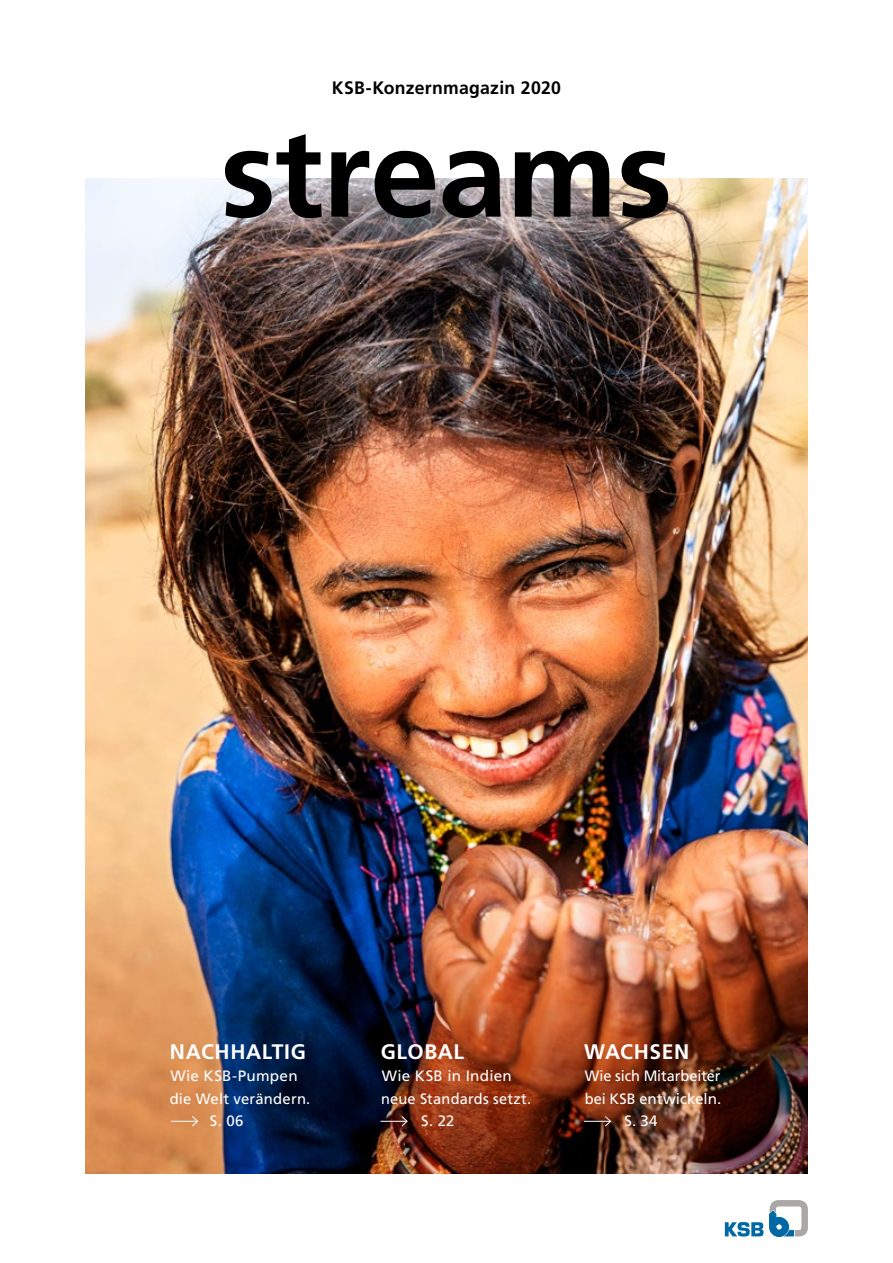
<style>
.page{position:relative;width:893px;height:1263px;background:#fff}
.page>*{position:absolute;margin:0;border:0;box-sizing:border-box;transform-origin:0 0}
.t1{font:700 124.8px "Frutiger LT Pro";letter-spacing:-.01em;color:#000}
.t2{font:700 21px "Frutiger LT Pro";letter-spacing:.03em;color:#fff}
.t3{font:700 18px "Frutiger LT Pro";letter-spacing:.015em;color:#000}
.t4{font:15px "Frutiger LT Pro";letter-spacing:.01em;color:#fff}
.t5{font:15px "Frutiger LT Pro";letter-spacing:-.01em;color:#fff}
</style>
<div class="page">
<img style="left:85px;top:179px;width:723px;height:995px">
<img style="left:109px;top:178px;width:699px;height:107px">
<svg style="left:171px;top:1115px;width:28px;height:12px"></svg>
<svg style="left:380px;top:1115px;width:28px;height:12px"></svg>
<svg style="left:584px;top:1115px;width:28px;height:12px"></svg>
<svg style="left:769px;top:1200px;width:39px;height:36px"></svg>
<svg style="left:725px;top:1222px;width:38px;height:14px"></svg>
<p class="t3" style="left:332px;top:77px;width:231px">KSB-Konzernmagazin 2020</p>
<h1 class="t1" style="left:220px;top:100px;width:454px">streams</h1>
<h2 class="t2" style="left:170px;top:1039px;width:137px">NACHHALTIG</h2>
<p class="t4" style="left:170px;top:1067px;width:129px">Wie KSB-Pumpen</p>
<p class="t4" style="left:170px;top:1090px;width:142px">die Welt verändern.</p>
<p class="t4" style="left:210px;top:1112px;width:35px">S. 06</p>
<h2 class="t2" style="left:381px;top:1039px;width:85px">GLOBAL</h2>
<p class="t4" style="left:382px;top:1067px;width:132px">Wie KSB in Indien</p>
<p class="t4" style="left:381px;top:1090px;width:152px">neue Standards setzt.</p>
<p class="t4" style="left:421px;top:1112px;width:35px">S. 22</p>
<h2 class="t2" style="left:584px;top:1039px;width:106px">WACHSEN</h2>
<p class="t5" style="left:585px;top:1067px;width:137px">Wie sich Mitarbeiter</p>
<p class="t4" style="left:585px;top:1090px;width:138px">bei KSB entwickeln.</p>
<p class="t4" style="left:624px;top:1112px;width:34px">S. 34</p>
</div>
